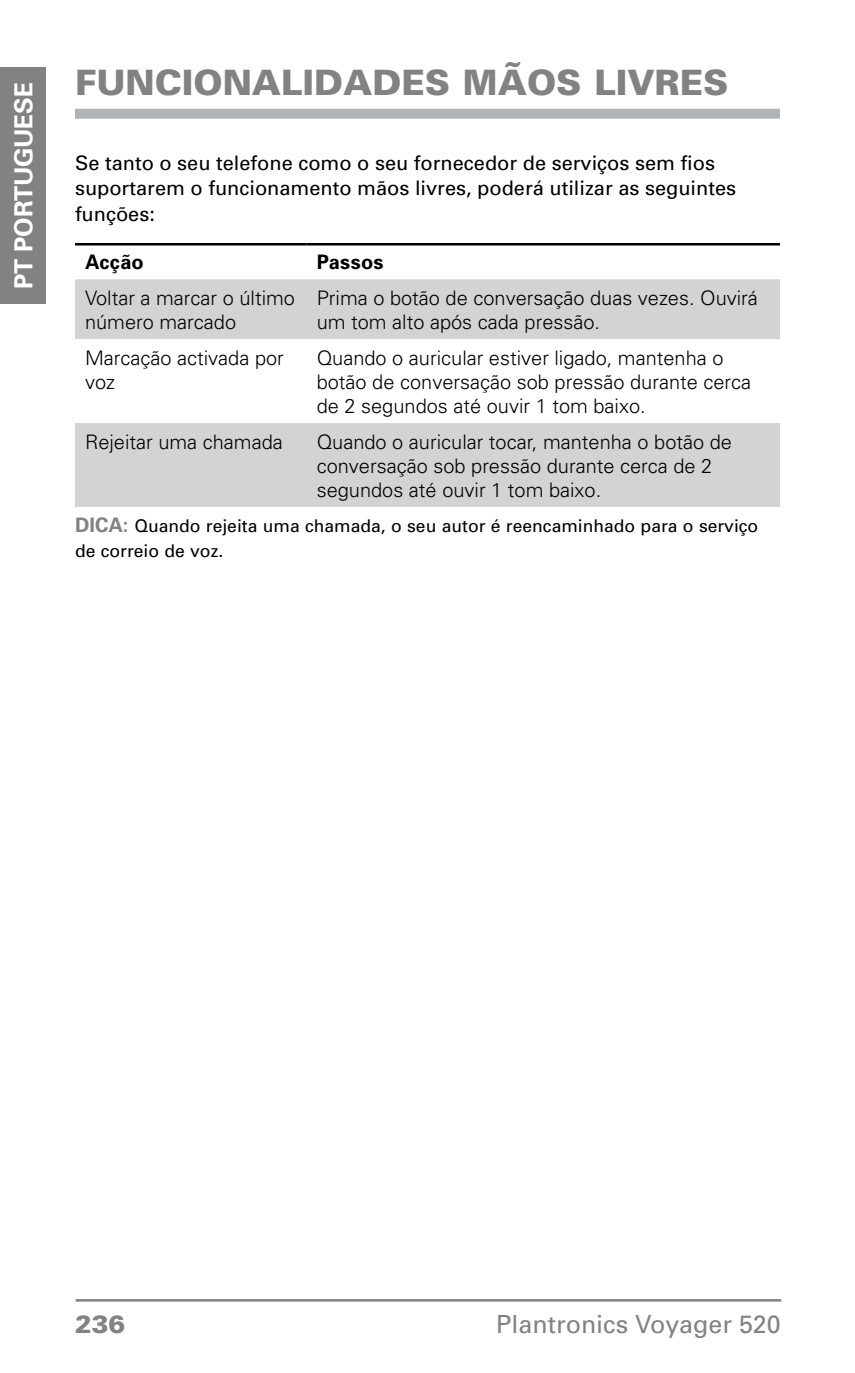
<style>
.page{position:relative;width:855px;height:1373px;background:#fff}
.page>*{position:absolute;margin:0;border:0;box-sizing:border-box;transform-origin:0 0}
.t1{font:900 35px "Univers";color:#808284}
.t2{font:25px "Univers";color:#808284}
.t3{font:700 25px "Univers";letter-spacing:-.01em;color:#fff}
.t4{font:900 25px "Univers";color:#808284}
.t5{font:300 20px/24px "Univers";color:#000}
.t6{font:20px/25px "Univers";color:#000}
.t7{font:700 20px "Univers";letter-spacing:.01em;color:#000}
.t8{font:17.5px/25px "Univers";color:#000}
.s1{font-weight:700;font-size:20px;color:#808284}
</style>
<div class="page">
<hr style="left:76px;top:1299px;width:705px;height:2px;background:#808284">
<div style="left:0;top:68px;width:45px;height:235px;background:#808284"></div>
<div style="left:75px;top:109px;width:705px;height:10px;background:#b1b4b6"></div>
<svg style="left:75px;top:279px;width:705px;height:228px;fill:#d1d3d4"></svg>
<hr style="left:75px;top:243px;width:232px;height:2px;background:#000">
<hr style="left:307px;top:243px;width:473px;height:2px;background:#000">
<p class="t3" style="left:9px;top:289px;width:208px;rotate:-90deg">pt portuguese</p>
<h1 class="t1" style="left:75px;top:61px;width:655px">FUNCIONALIDADES MÃOS LIVRES</h1>
<p class="t6" style="left:75px;top:151px;width:663px">Se tanto o seu telefone como o seu fornecedor de serviços sem fios suportarem o funcionamento mãos livres, poderá utilizar as seguintes funções:</p>
<p class="t7" style="left:85px;top:250px;width:60px">Acção</p>
<p class="t7" style="left:317px;top:250px;width:68px">Passos</p>
<p class="t5" style="left:85px;top:286px;width:212px">Voltar a marcar o último número marcado</p>
<p class="t5" style="left:317px;top:286px;width:443px">Prima o botão de conversação duas vezes. Ouvirá um tom alto após cada pressão.</p>
<p class="t5" style="left:85px;top:346px;width:200px">Marcação activada por voz</p>
<p class="t5" style="left:317px;top:346px;width:436px">Quando o auricular estiver ligado, mantenha o botão de conversação sob pressão durante cerca de 2 segundos até ouvir 1 tom baixo.</p>
<p class="t5" style="left:85px;top:430px;width:199px">Rejeitar uma chamada</p>
<p class="t5" style="left:317px;top:430px;width:417px">Quando o auricular tocar, mantenha o botão de conversação sob pressão durante cerca de 2 segundos até ouvir 1 tom baixo.</p>
<p class="t8" style="left:75px;top:513px;width:685px"><span class="s1">DICA:</span> Quando rejeita uma chamada, o seu autor é reencaminhado para o serviço de correio de voz.</p>
<p class="t4" style="left:75px;top:1308px;width:52px">236</p>
<p class="t2" style="left:496px;top:1309px;width:286px">Plantronics Voyager 520</p>
</div>
